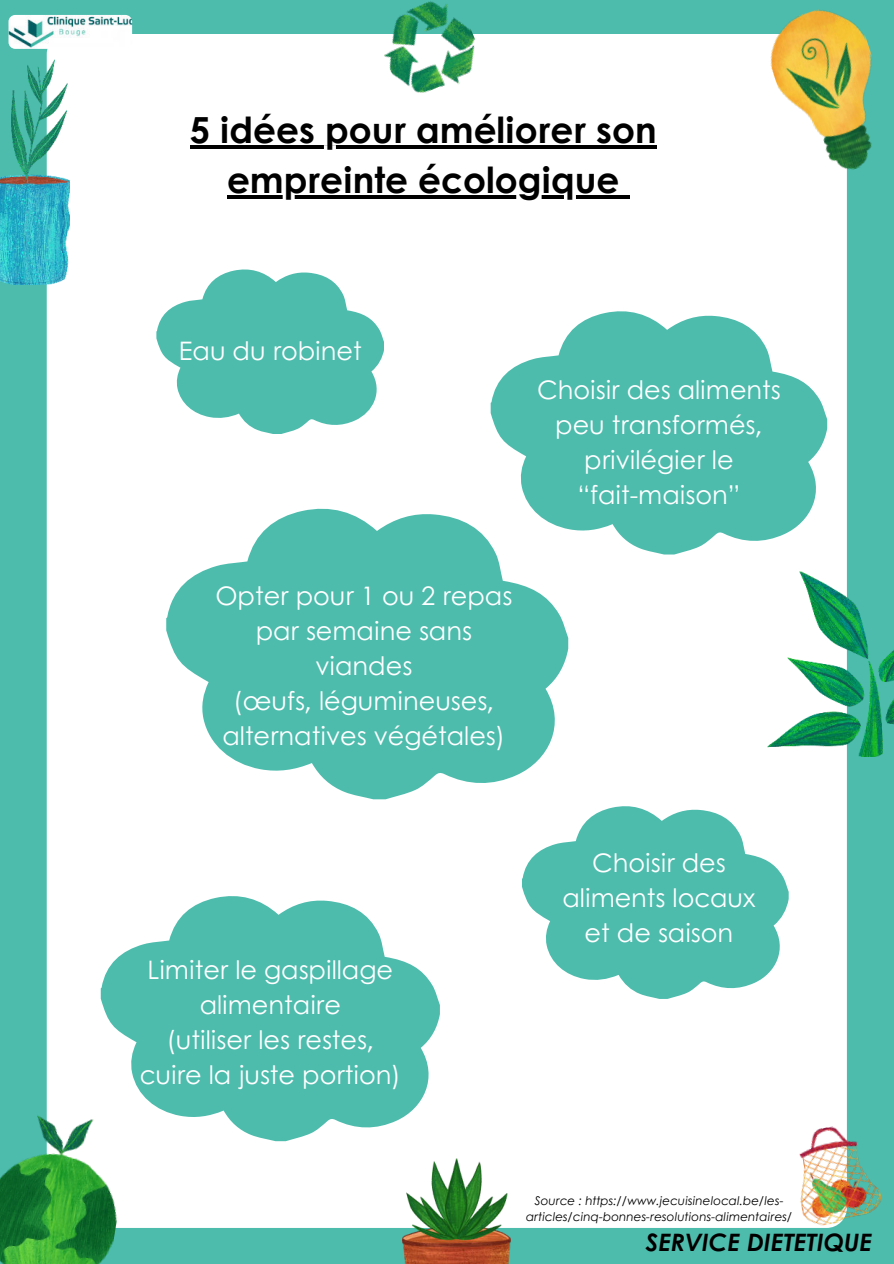
<style>
.page{position:relative;width:894px;height:1264px;background:#fff}
.page>*{position:absolute;margin:0;border:0;box-sizing:border-box;transform-origin:0 0}
.t1{font:700 36px/49.5px "Century Gothic";color:#000;text-align:center}
.t2{font:25.5px/34.8px "Century Gothic";color:#fff;text-align:center}
.t3{font:italic 700 24px "Century Gothic";color:#000}
.t4{font:italic 12px/16px "Century Gothic";color:#000;text-align:center}
</style>
<div class="page">
<div style="left:0;top:0;width:893px;height:1263px;background:#4dbcad"></div>
<div style="left:47px;top:34px;width:799px;height:1193px;background:#fff;border-radius:20px"></div>
<img style="left:402px;top:1158px;width:108px;height:105px">
<img style="left:767px;top:571px;width:126px;height:185px">
<img style="left:384px;top:1px;width:92px;height:92px">
<img style="left:0;top:1104px;width:132px;height:159px">
<img style="left:0;top:60px;width:70px;height:225px">
<img style="left:770px;top:9px;width:102px;height:175px">
<img style="left:8px;top:15px;width:124px;height:34px;border-radius:7px">
<img style="left:788px;top:1120px;width:94px;height:108px">
<svg style="left:156px;top:269px;width:227px;height:165px"></svg>
<hr style="left:190px;top:146px;width:466px;height:3px;background:#000">
<hr style="left:227px;top:195px;width:392px;height:4px;background:#000">
<hr style="left:619px;top:195px;width:10px;height:4px;background:#000">
<svg style="left:522px;top:806px;width:266px;height:192px;fill:#4dbcad"></svg>
<svg style="left:490px;top:311px;width:337px;height:243px;fill:#4dbcad"></svg>
<svg style="left:166px;top:505px;width:402px;height:294px;fill:#4dbcad"></svg>
<svg style="left:101px;top:896px;width:338px;height:245px;fill:#4dbcad"></svg>
<h1 class="t1" style="left:190px;top:104px;width:468px">5 idées pour améliorer son empreinte écologique</h1>
<p class="t2" style="left:179px;top:333px;width:184px">Eau du robinet</p>
<p class="t2" style="left:537px;top:372px;width:245px">Choisir des aliments peu transformés, privilégier le “fait-maison”</p>
<p class="t2" style="left:215px;top:578px;width:298px">Opter pour 1 ou 2 repas par semaine sans viandes<br>(œufs, légumineuses, alternatives végétales)</p>
<p class="t2" style="left:140px;top:952px;width:262px">Limiter le gaspillage alimentaire<br>(utiliser les restes, cuire la juste portion)</p>
<p class="t2" style="left:562px;top:844px;width:194px">Choisir des aliments locaux et de saison</p>
<p class="t4" style="left:525px;top:1192px;width:268px">Source : https://www.jecuisinelocal.be/les&shy;articles/cinq-bonnes-resolutions-alimentaires/</p>
<p class="t3" style="left:645px;top:1227px;width:228px">SERVICE DIETETIQUE</p>
</div>
